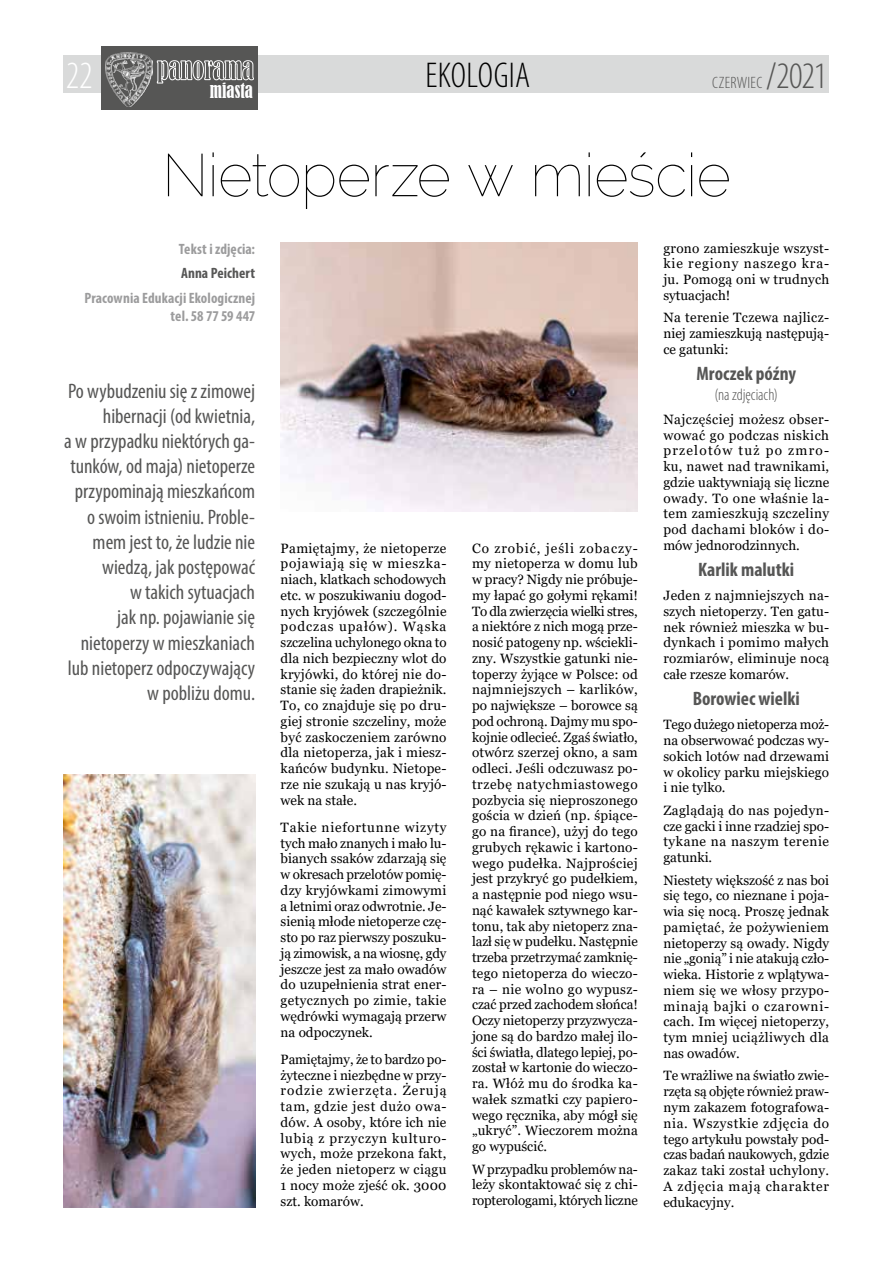
<style>
.page{position:relative;width:893px;height:1263px;background:#fff}
.page>*{position:absolute;margin:0;border:0;box-sizing:border-box;transform-origin:0 0}
.t1{font:100 60px "Raleway";letter-spacing:-.015em;color:#000}
.t2{font:300 condensed 38.7px "Myriad Pro";color:#fff}
.t3{font:300 condensed 37.5px "Myriad Pro";color:#565655}
.t4{font:300 condensed 36px "Myriad Pro";letter-spacing:.005em;color:#000}
.t5{font:condensed 21px/25.2px "Myriad Pro";color:#565655;text-align:right}
.t6{font:700 condensed 19.5px "Myriad Pro";color:#565655}
.t7{font:condensed 19.35px "Bernard";color:#fff;scale:.87 1}
.t8{font:300 condensed 16.5px "Myriad Pro";letter-spacing:.005em;color:#565655}
.t9{font:700 condensed 15px/18px "Myriad Pro";letter-spacing:.005em;color:#9c9c9d;text-align:right}
.t10{font:700 condensed 15px "Myriad Pro";letter-spacing:.005em;color:#565655}
.t11{font:13.5px/15.8px "Georgia";letter-spacing:.01em;color:#000;text-align:justify}
</style>
<div class="page">
<div style="left:64px;top:56px;width:765px;height:37px;background:#d9dada"></div>
<div style="left:101px;top:47px;width:157px;height:63px;background:#565655"></div>
<svg style="left:157px;top:60px;width:97px;height:24px"></svg>
<img style="left:105px;top:53px;width:48px;height:53px">
<img style="left:64px;top:774px;width:191px;height:434px">
<img style="left:281px;top:242px;width:357px;height:270px">
<h2 class="t2" style="left:66px;top:53px;width:28px">22</h2>
<h3 class="t3" style="left:766px;top:53px;width:63px">/2021</h3>
<h3 class="t4" style="left:426px;top:54px;width:106px">EKOLOGIA</h3>
<p class="t8" style="left:712px;top:73px;width:52px">CZERWIEC</p>
<h3 class="t7" style="left:210px;top:80px;width:51px">MIASTA</h3>
<h1 class="t1" style="left:162px;top:140px;width:570px">Nietoperze w mieście</h1>
<p class="t11" style="left:663px;top:240px;width:167px">grono zamieszkuje wszyst&shy;kie regiony naszego kra&shy;ju. Pomogą oni w trudnych sytuacjach!</p>
<p class="t11" style="left:663px;top:310px;width:167px">Na terenie Tczewa najlicz&shy;niej zamieszkują następują&shy;ce gatunki:</p>
<h3 class="t6" style="left:696px;top:361px;width:101px">Mroczek późny</h3>
<p class="t8" style="left:714px;top:384px;width:65px">(na zdjęciach)</p>
<p class="t11" style="left:663px;top:411px;width:167px">Najczęściej możesz obser&shy;wować go podczas niskich przelotów tuż po zmro&shy;ku, nawet nad trawnikami, gdzie uaktywniają się liczne owady. To one właśnie la&shy;tem zamieszkują szczeliny pod dachami bloków i do&shy;mów jednorodzinnych.</p>
<h3 class="t6" style="left:698px;top:557px;width:98px">Karlik malutki</h3>
<p class="t11" style="left:663px;top:588px;width:167px">Jeden z najmniejszych na&shy;szych nietoperzy. Ten gatu&shy;nek również mieszka w bu&shy;dynkach i pomimo małych rozmiarów, eliminuje nocą całe rzesze komarów.</p>
<h3 class="t6" style="left:693px;top:686px;width:109px">Borowiec wielki</h3>
<p class="t11" style="left:663px;top:717px;width:167px">Tego dużego nietoperza moż&shy;na obserwować podczas wy&shy;sokich lotów nad drzewami w okolicy parku miejskiego i nie tylko.</p>
<p class="t11" style="left:663px;top:803px;width:167px">Zaglądają do nas pojedyn&shy;cze gacki i inne rzadziej spo&shy;tykane na naszym terenie gatunki.</p>
<p class="t11" style="left:663px;top:872px;width:167px">Niestety większość z nas boi się tego, co nieznane i poja&shy;wia się nocą. Proszę jednak pamiętać, że pożywieniem nietoperzy są owady. Nigdy nie „gonią” i nie atakują czło&shy;wieka. Historie z wplątywa&shy;niem się we włosy przypo&shy;minają bajki o czarowni&shy;cach. Im więcej nietoperzy, tym mniej uciążliwych dla nas owadów.</p>
<p class="t11" style="left:663px;top:1068px;width:167px">Te wrażliwe na światło zwie&shy;rzęta są objęte również praw&shy;nym zakazem fotografowa&shy;nia. Wszystkie zdjęcia do tego artykułu powstały pod&shy;czas badań naukowych, gdzie zakaz taki został uchylony.<br>A zdjęcia mają charakter edukacyjny.</p>
<p class="t9" style="left:179px;top:239px;width:78px">Tekst i zdjęcia:</p>
<p class="t10" style="left:181px;top:264px;width:76px">Anna Peichert</p>
<p class="t9" style="left:84px;top:289px;width:172px">Pracownia Edukacji Ekologicznej tel. 58 77 59 447</p>
<p class="t5" style="left:64px;top:378px;width:192px">Po wybudzeniu się z zimowej hibernacji (od kwietnia,<br>a w przypadku niektórych ga&shy;tunków, od maja) nietoperze przypominają mieszkańcom o swoim istnieniu. Proble&shy;mem jest to, że ludzie nie wiedzą, jak postępować<br>w takich sytuacjach<br>jak np. pojawianie się nietoperzy w mieszkaniach lub nietoperz odpoczywający w pobliżu domu.</p>
<p class="t11" style="left:472px;top:540px;width:167px">Co zrobić, jeśli zobaczy&shy;my nietoperza w domu lub w pracy? Nigdy nie próbuje&shy;my łapać go gołymi rękami!<br>To dla zwierzęcia wielki stres, a niektóre z nich mogą prze&shy;nosić patogeny np. wściekli&shy;zny. Wszystkie gatunki nie&shy;toperzy żyjące w Polsce: od najmniejszych – karlików, po największe – borowce są pod ochroną. Dajmy mu spo&shy;kojnie odlecieć. Zgaś światło, otwórz szerzej okno, a sam odleci. Jeśli odczuwasz po&shy;trzebę natychmiastowego pozbycia się nieproszonego gościa w dzień (np. śpiące&shy;go na firance), użyj do tego grubych rękawic i kartono&shy;wego pudełka. Najprościej jest przykryć go pudełkiem, a następnie pod niego wsu&shy;nąć kawałek sztywnego kar&shy;tonu, tak aby nietoperz zna&shy;lazł się w pudełku. Następnie trzeba przetrzymać zamknię&shy;tego nietoperza do wieczo&shy;ra – nie wolno go wypusz&shy;czać przed zachodem słońca!<br>Oczy nietoperzy przyzwycza&shy;jone są do bardzo małej ilo&shy;ści światła, dlatego lepiej, po&shy;został w kartonie do wieczo&shy;ra. Włóż mu do środka ka&shy;wałek szmatki czy papiero&shy;wego ręcznika, aby mógł się „ukryć”. Wieczorem można go wypuścić.</p>
<p class="t11" style="left:472px;top:1161px;width:167px">W przypadku problemów na&shy;leży skontaktować się z chi&shy;ropterologami, których liczne</p>
<p class="t11" style="left:281px;top:540px;width:167px">Pamiętajmy, że nietoperze pojawiają się w mieszka&shy;niach, klatkach schodowych etc. w poszukiwaniu dogod&shy;nych kryjówek (szczególnie podczas upałów). Wąska szczelina uchylonego okna to dla nich bezpieczny wlot do kryjówki, do której nie do&shy;stanie się żaden drapieżnik.<br>To, co znajduje się po dru&shy;giej stronie szczeliny, może być zaskoczeniem zarówno dla nietoperza, jak i miesz&shy;kańców budynku. Nietope&shy;rze nie szukają u nas kryjó&shy;wek na stałe.</p>
<p class="t11" style="left:281px;top:820px;width:167px">Takie niefortunne wizyty tych mało znanych i mało lu&shy;bianych ssaków zdarzają się w okresach przelotów pomię&shy;dzy kryjówkami zimowymi a letnimi oraz odwrotnie. Je&shy;sienią młode nietoperze czę&shy;sto po raz pierwszy poszuku&shy;ją zimowisk, a na wiosnę, gdy jeszcze jest za mało owadów do uzupełnienia strat ener&shy;getycznych po zimie, takie wędrówki wymagają przerw na odpoczynek.</p>
<p class="t11" style="left:281px;top:1051px;width:167px">Pamiętajmy, że to bardzo po&shy;żyteczne i niezbędne w przy&shy;rodzie zwierzęta. Żerują tam, gdzie jest dużo owa&shy;dów. A osoby, które ich nie lubią z przyczyn kulturo&shy;wych, może przekona fakt, że jeden nietoperz w ciągu 1 nocy może zjeść ok. 3000 szt. komarów.</p>
</div>
